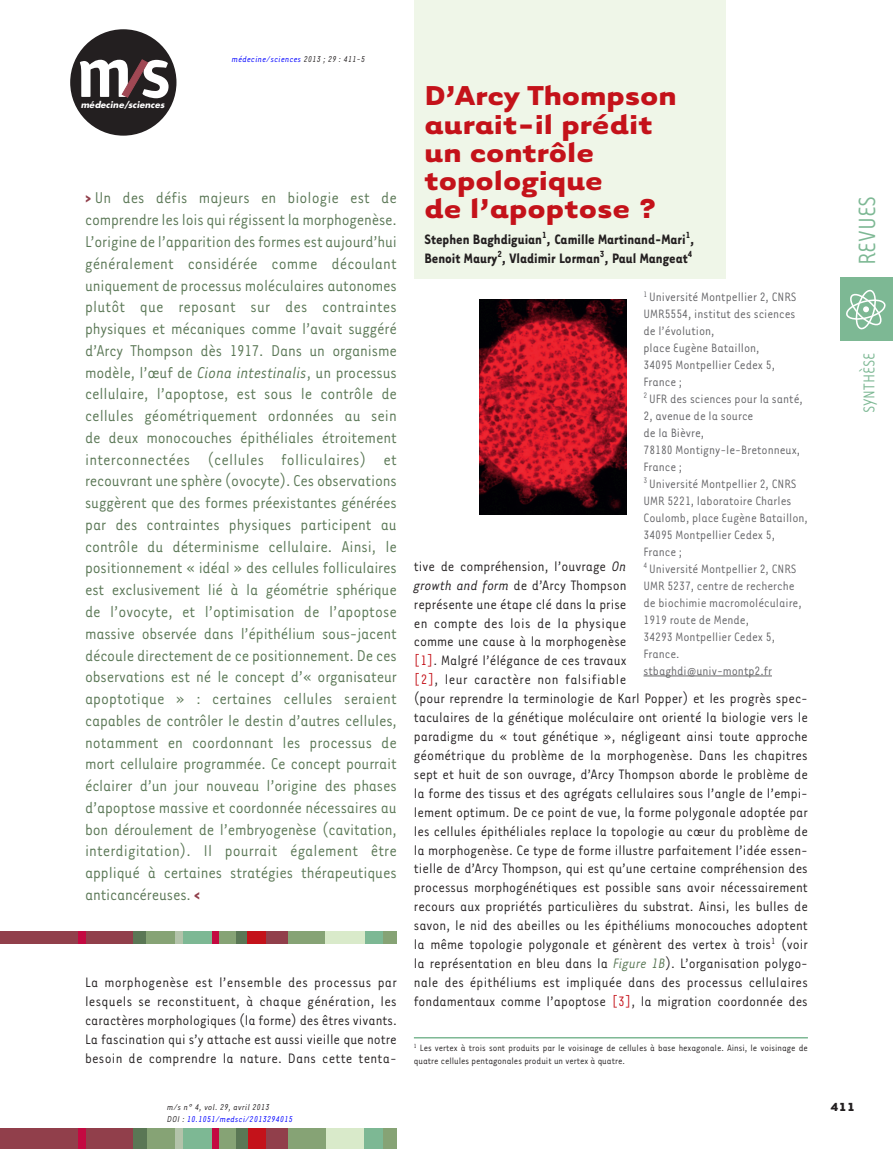
<style>
.page{position:relative;width:893px;height:1149px;background:#fff}
.page>*{position:absolute;margin:0;border:0;box-sizing:border-box;transform-origin:0 0}
.t1{font:700 31.5px/28.2px "Tarzana Wide";color:#c4121a}
.t2{font:27px "Tarzana Narrow";color:#7db894}
.t3{font:18px/21.8px "Tarzana Narrow";letter-spacing:-.005em;color:#5a7755;text-align:justify}
.t4{font:18px "Tarzana Narrow";color:#7db894}
.t5{font:15.75px/18.9px "Tarzana Narrow";color:#231f20}
.t6{font:700 15.75px/18.9px "Tarzana Narrow";color:#231f20}
.t7{font:13.95px/17px "Tarzana Narrow";color:#636366}
.t8{font:700 13.5px "Tarzana Wide";color:#231f20}
.t9{font:10.5px/12.6px "Tarzana Narrow";color:#231f20}
.t10{font:italic 9.75px/11.7px "Tarzana Narrow";letter-spacing:.025em;color:#231f20}
.t11{font:italic 9.75px "Tarzana Narrow";letter-spacing:.025em;color:#00f}
.t12{font:italic 700 8.55px "Futura";letter-spacing:.01em;color:#fff}
.s1{color:#231f20}
.s2{font-weight:700;color:#913f4b}
.s3{font-style:italic}
.s4{color:#00f}
.s5{color:#c4121a}
.s6{font-style:italic;color:#5a7755}
</style>
<div class="page">
<div style="left:0;top:1127px;width:134px;height:21px;background:#913f4b"></div>
<div style="left:235px;top:1127px;width:13px;height:21px;background:#5a7755"></div>
<div style="left:78px;top:1127px;width:7px;height:21px;background:#c40941"></div>
<div style="left:133px;top:1127px;width:22px;height:21px;background:#5a7755"></div>
<div style="left:147px;top:1127px;width:29px;height:21px;background:#86a375"></div>
<div style="left:175px;top:1127px;width:9px;height:21px;background:#b3c3aa"></div>
<div style="left:183px;top:1127px;width:30px;height:21px;background:#7db894"></div>
<div style="left:217px;top:1127px;width:19px;height:21px;background:#86a375"></div>
<div style="left:213px;top:1127px;width:6px;height:21px;background:#c40941"></div>
<div style="left:248px;top:1127px;width:27px;height:21px;background:#c4121a"></div>
<div style="left:287px;top:1127px;width:39px;height:21px;background:#86a375"></div>
<div style="left:267px;top:1127px;width:21px;height:21px;background:#913f4b"></div>
<div style="left:326px;top:1127px;width:38px;height:21px;background:#d9eaca"></div>
<div style="left:364px;top:1127px;width:20px;height:21px;background:#7db894"></div>
<div style="left:383px;top:1127px;width:14px;height:21px;background:#86a375"></div>
<div style="left:840px;top:276px;width:53px;height:64px;background:#7db894"></div>
<svg style="left:846px;top:290px;width:40px;height:39px"></svg>
<div style="left:70px;top:29px;width:106px;height:107px;background:#231f20;border-radius:50%"></div>
<svg style="left:80px;top:60px;width:89px;height:38px"></svg>
<div style="left:414px;top:0;width:312px;height:278px;background:#eff6e8"></div>
<div style="left:0;top:930px;width:134px;height:13px;background:#913f4b"></div>
<div style="left:133px;top:930px;width:17px;height:13px;background:#5a7755"></div>
<div style="left:235px;top:930px;width:13px;height:13px;background:#5a7755"></div>
<div style="left:147px;top:930px;width:29px;height:13px;background:#86a375"></div>
<div style="left:181px;top:930px;width:32px;height:13px;background:#7db894"></div>
<div style="left:364px;top:930px;width:20px;height:13px;background:#7db894"></div>
<div style="left:217px;top:930px;width:19px;height:13px;background:#86a375"></div>
<div style="left:383px;top:930px;width:14px;height:13px;background:#86a375"></div>
<div style="left:287px;top:930px;width:38px;height:13px;background:#86a375"></div>
<div style="left:325px;top:930px;width:39px;height:13px;background:#d9eaca"></div>
<div style="left:176px;top:930px;width:7px;height:13px;background:#b3c3aa"></div>
<div style="left:78px;top:930px;width:7px;height:13px;background:#c40941"></div>
<div style="left:213px;top:930px;width:6px;height:13px;background:#c40941"></div>
<div style="left:248px;top:930px;width:27px;height:13px;background:#c4121a"></div>
<div style="left:267px;top:930px;width:21px;height:13px;background:#913f4b"></div>
<hr style="left:414px;top:1036px;width:394px;height:2px;background:#7db894">
<hr style="left:644px;top:675px;width:128px;height:1px;background:#636366">
<img style="left:479px;top:299px;width:147px;height:215px">
<p class="t12" style="left:81px;top:101px;width:85px">médecine/sciences</p>
<p class="t11" style="left:232px;top:56px;width:135px">médecine/sciences <span class="s1">2013 ; 29 : 411-5</span></p>
<p class="t3" style="left:85px;top:189px;width:313px"><span class="s2">&gt;</span> Un des défis majeurs en biologie est de comprendre les lois qui régissent la morphogenèse.<br>L’origine de l’apparition des formes est aujourd’hui généralement considérée comme découlant uniquement de processus moléculaires autonomes plutôt que reposant sur des contraintes physiques et mécaniques comme l’avait suggéré d’Arcy Thompson dès 1917. Dans un organisme modèle, l’œuf de <span class="s3">Ciona intestinalis</span>, un processus cellulaire, l’apoptose, est sous le contrôle de cellules géométriquement ordonnées au sein de deux monocouches épithéliales étroitement interconnectées (cellules folliculaires) et recouvrant une sphère (ovocyte). Ces observations suggèrent que des formes préexistantes générées par des contraintes physiques participent au contrôle du déterminisme cellulaire. Ainsi, le positionnement « idéal » des cellules folliculaires est exclusivement lié à la géométrie sphérique de l’ovocyte, et l’optimisation de l’apoptose massive observée dans l’épithélium sous-jacent découle directement de ce positionnement. De ces observations est né le concept d’« organisateur apoptotique » : certaines cellules seraient capables de contrôler le destin d’autres cellules, notamment en coordonnant les processus de mort cellulaire programmée. Ce concept pourrait éclairer d’un jour nouveau l’origine des phases d’apoptose massive et coordonnée nécessaires au bon déroulement de l’embryogenèse (cavitation, interdigitation). Il pourrait également être appliqué à certaines stratégies thérapeutiques anticancéreuses. <span class="s2">&lt;</span></p>
<p class="t5" style="left:85px;top:973px;width:313px;text-align:justify">La morphogenèse est l’ensemble des processus par lesquels se reconstituent, à chaque génération, les caractères morphologiques (la forme) des êtres vivants.<br>La fascination qui s’y attache est aussi vieille que notre besoin de comprendre la nature. Dans cette tenta-</p>
<p class="t10" style="left:167px;top:1101px;width:127px">m/s n° 4, vol. 29, avril 2013<br>DOI : <span class="s4">10.1051/medsci/2013294015</span></p>
<h1 class="t1" style="left:425px;top:85px;width:254px">D’Arcy Thompson aurait-il prédit un contrôle topologique<br>de l’apoptose ?</h1>
<p class="t6" style="left:425px;top:231px;width:271px">Stephen Baghdiguian<sup>1</sup>, Camille Martinand-Mari<sup>1</sup>,<br>Benoit Maury<sup>2</sup>, Vladimir Lorman<sup>3</sup>, Paul Mangeat<sup>4</sup></p>
<p class="t7" style="left:644px;top:290px;width:166px"><sup>1</sup> Université Montpellier 2, CNRS<br>UMR5554, institut des sciences de l’évolution,<br>place Eugène Bataillon,<br>34095 Montpellier Cedex 5,<br>France ;<br><sup>2</sup> UFR des sciences pour la santé,<br>2, avenue de la source<br>de la Bièvre,<br>78180 Montigny-le-Bretonneux,<br>France ;<br><sup>3</sup> Université Montpellier 2, CNRS<br>UMR 5221, laboratoire Charles<br>Coulomb, place Eugène Bataillon,<br>34095 Montpellier Cedex 5,<br>France ;<br><sup>4</sup> Université Montpellier 2, CNRS<br>UMR 5237, centre de recherche de biochimie macromoléculaire,<br>1919 route de Mende,<br>34293 Montpellier Cedex 5,<br>France. stbaghdi@univ-montp2.fr</p>
<p class="t5" style="left:414px;top:558px;width:396px">tive de compréhension, l’ouvrage <span class="s3">On<br>growth and form</span> de d’Arcy Thompson<br>représente une étape clé dans la prise<br>en compte des lois de la physique<br>comme une cause à la morphogenèse<br><span class="s5">[1]</span>. Malgré l’élégance de ces travaux<br><span class="s5">[2]</span>, leur caractère non falsifiable<br>(pour reprendre la terminologie de Karl Popper) et les progrès spec&shy;taculaires de la génétique moléculaire ont orienté la biologie vers le paradigme du « tout génétique », négligeant ainsi toute approche géométrique du problème de la morphogenèse. Dans les chapitres sept et huit de son ouvrage, d’Arcy Thompson aborde le problème de la forme des tissus et des agrégats cellulaires sous l’angle de l’empi&shy;lement optimum. De ce point de vue, la forme polygonale adoptée par les cellules épithéliales replace la topologie au cœur du problème de la morphogenèse. Ce type de forme illustre parfaitement l’idée essen&shy;tielle de d’Arcy Thompson, qui est qu’une certaine compréhension des processus morphogénétiques est possible sans avoir nécessairement recours aux propriétés particulières du substrat. Ainsi, les bulles de savon, le nid des abeilles ou les épithéliums monocouches adoptent la même topologie polygonale et génèrent des vertex à trois<sup>1</sup> (voir la représentation en bleu dans la <span class="s6">Figure 1B</span>). L’organisation polygo&shy;nale des épithéliums est impliquée dans des processus cellulaires fondamentaux comme l’apoptose <span class="s5">[3]</span>, la migration coordonnée des</p>
<p class="t9" style="left:414px;top:1042px;width:396px"><sup>1</sup> Les vertex à trois sont produits par le voisinage de cellules à base hexagonale. Ainsi, le voisinage de quatre cellules pentagonales produit un vertex à quatre.</p>
<h2 class="t2" style="left:858px;top:265px;width:71px;rotate:-90deg">REVUES</h2>
<p class="t4" style="left:863px;top:413px;width:62px;rotate:-90deg">SYNTHÈSE</p>
<p class="t8" style="left:830px;top:1101px;width:26px">411</p>
</div>
